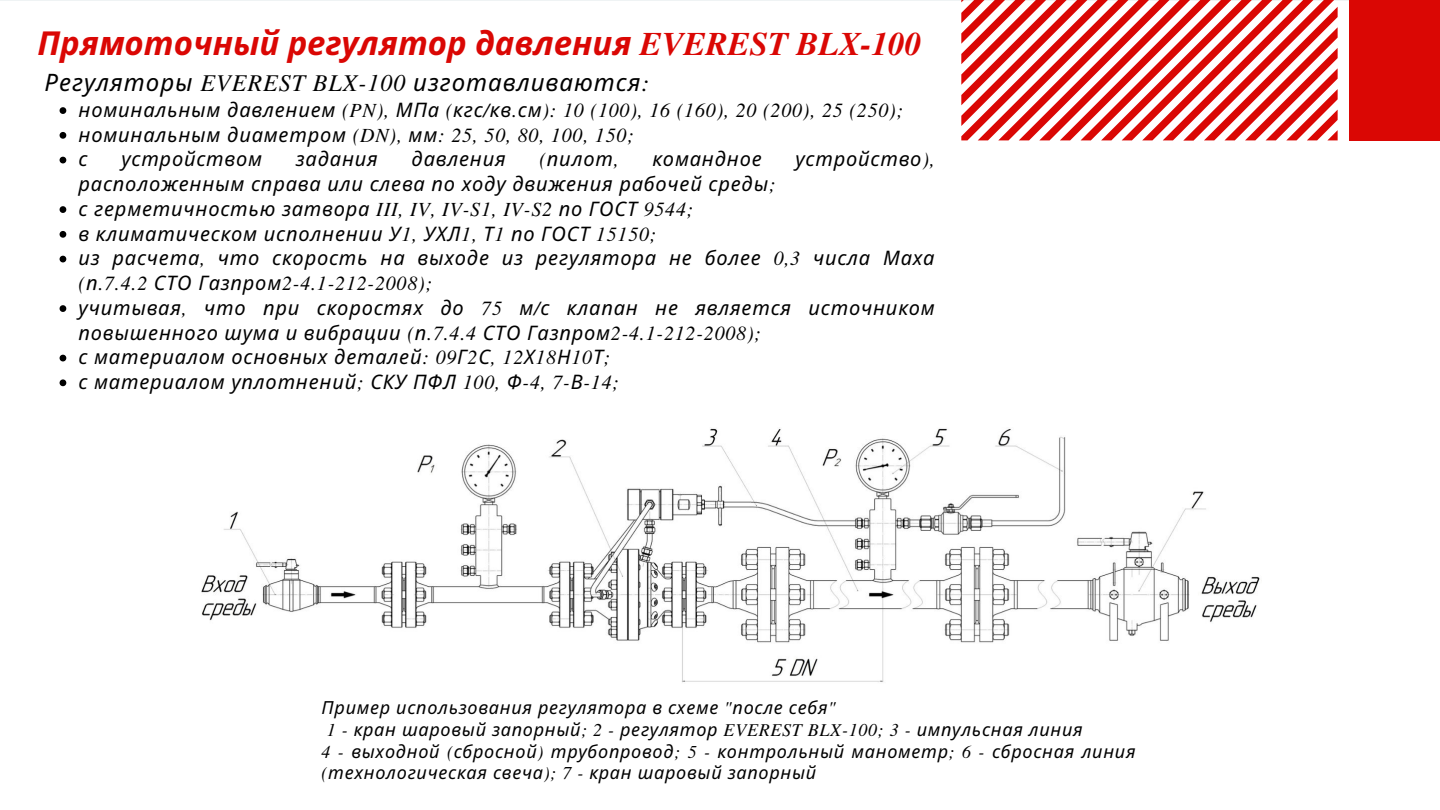
<style>
.page{position:relative;width:1440px;height:810px;background:#fff}
.page>*{position:absolute;margin:0;border:0;box-sizing:border-box;transform-origin:0 0}
.t1{font:italic 700 33px "Noto Sans";color:#da0704}
.t2{font:italic 24px "Noto Sans";letter-spacing:.04em;color:#000}
.t3{font:italic 20px/24.8px "Noto Sans";letter-spacing:.04em;color:#000}
.t4{font:italic 20px/24.8px "Te X Gyre Termes";letter-spacing:.04em;color:#000}
.t5{font:italic 18px/21.8px "Noto Sans";letter-spacing:.04em;color:#000}
.s1{font-family:"Te X Gyre Termes"}
.s2{font-family:"Noto Sans"}
</style>
<div class="page">
<div style="left:1350px;top:0;width:90px;height:141px;background:#da0704"></div>
<svg style="left:961px;top:0;width:377px;height:141px"></svg>
<img style="left:201px;top:428px;width:1059px;height:255px">
<svg style="left:60px;top:107px;width:6px;height:7px"></svg>
<svg style="left:60px;top:132px;width:6px;height:7px"></svg>
<svg style="left:60px;top:157px;width:6px;height:6px"></svg>
<svg style="left:60px;top:206px;width:6px;height:7px"></svg>
<svg style="left:60px;top:231px;width:6px;height:7px"></svg>
<svg style="left:60px;top:256px;width:6px;height:6px"></svg>
<svg style="left:60px;top:305px;width:6px;height:7px"></svg>
<svg style="left:60px;top:355px;width:6px;height:6px"></svg>
<svg style="left:60px;top:379px;width:6px;height:7px"></svg>
<h1 class="t1" style="left:37px;top:20px;width:885px">Прямоточный регулятор давления <span class="s1">EVEREST BLX-100</span></h1>
<p class="t4" style="left:79px;top:97px;width:826px"><span class="s2">номинальным давлением</span> (PN), <span class="s2">МПа</span> (<span class="s2">кгс</span>/<span class="s2">кв</span>.<span class="s2">см</span>): 10 (100), 16 (160), 20 (200), 25 (250); <span class="s2">номинальным диаметром</span> (DN), <span class="s2">мм</span>: 25, 50, 80, 100, 150;</p>
<p class="t3" style="left:79px;top:147px;width:11px">с</p>
<p class="t3" style="left:121px;top:147px;width:142px">устройством</p>
<p class="t3" style="left:296px;top:147px;width:83px">задания</p>
<p class="t3" style="left:412px;top:147px;width:96px">давления</p>
<p class="t3" style="left:539px;top:147px;width:81px"><span class="s1">(</span>пилот<span class="s1">,</span></p>
<p class="t3" style="left:652px;top:147px;width:111px">командное</p>
<p class="t3" style="left:795px;top:147px;width:141px">устройство<span class="s1">),</span></p>
<p class="t3" style="left:79px;top:172px;width:858px">расположенным справа или слева по ходу движения рабочей среды<span class="s1">;<br></span>с герметичностью затвора <span class="s1">III, IV, IV-S1, IV-S2</span> по ГОСТ <span class="s1">9544;<br></span>в климатическом исполнении У<span class="s1">1,</span> УХЛ<span class="s1">1,</span> Т<span class="s1">1</span> по ГОСТ <span class="s1">15150;<br></span>из расчета<span class="s1">,</span> что скорость на выходе из регулятора не более <span class="s1">0,3</span> числа Маха</p>
<p class="t4" style="left:79px;top:270px;width:355px">(<span class="s2">п</span>.7.4.2 <span class="s2">СТО Газпром</span>2-4.1-212-2008);</p>
<p class="t3" style="left:79px;top:296px;width:858px">учитывая<span class="s1">,</span> что при скоростях до <span class="s1">75</span> м<span class="s1">/</span>с клапан не является источником повышенного шума и вибрации <span class="s1">(</span>п<span class="s1">.7.4.4</span> СТО Газпром<span class="s1">2-4.1-212-2008);<br></span>с материалом основных деталей<span class="s1">: 09</span>Г<span class="s1">2</span>С<span class="s1">, 12</span>Х<span class="s1">18</span>Н<span class="s1">10</span>Т<span class="s1">;<br></span>с материалом уплотнений<span class="s1">;</span> СКУ ПФЛ <span class="s1">100,</span> Ф<span class="s1">-4, 7-</span>В<span class="s1">-14;</span></p>
<p class="t2" style="left:45px;top:65px;width:606px">Регуляторы <span class="s1">EVEREST BLX-100</span> изготавливаются<span class="s1">:</span></p>
<p class="t5" style="left:322px;top:697px;width:816px">Пример использования регулятора в схеме <span class="s1">"</span>после себя<span class="s1">"<br>1 -</span> кран шаровый запорный<span class="s1">; 2 -</span> регулятор <span class="s1">EVEREST BLX-100; 3 -</span> импульсная линия<br><span class="s1">4 -</span> выходной <span class="s1">(</span>сбросной<span class="s1">)</span> трубопровод<span class="s1">; 5 -</span> контрольный манометр<span class="s1">; 6 -</span> сбросная линия <span class="s1">(</span>технологическая свеча<span class="s1">); 7 -</span> кран шаровый запорный</p>
</div>
